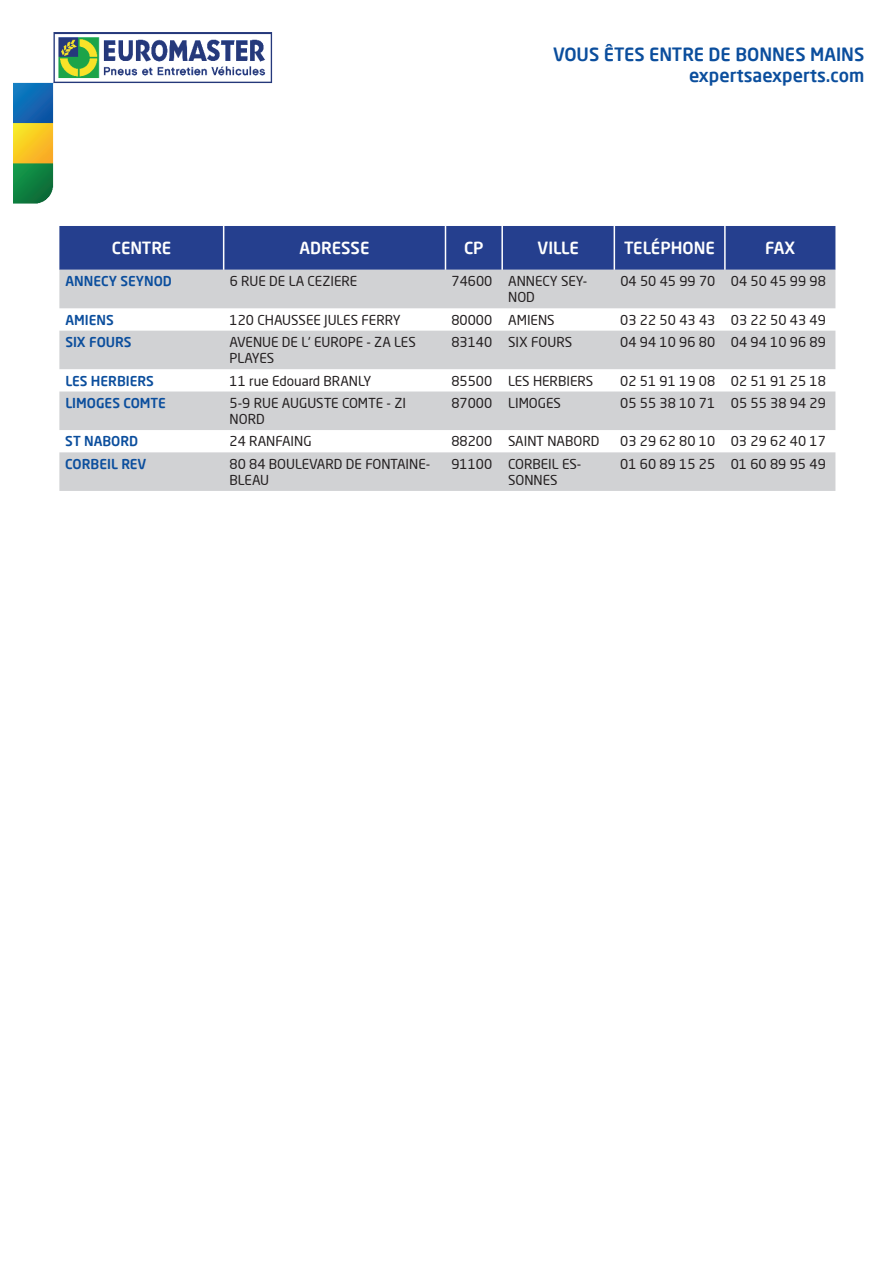
<style>
.page{position:relative;width:893px;height:1263px;background:#fff}
.page>*{position:absolute;margin:0;border:0;box-sizing:border-box;transform-origin:0 0}
.t1{font:500 18px/21.6px "Neo Sans Pro";color:#0b4e9d;text-align:right}
.t2{font:500 16.5px "Neo Sans Pro";color:#fff}
.t3{font:13.5px/16.2px "Neo Sans Pro";color:#231f20}
.t4{font:500 13.5px "Neo Sans Pro";color:#0b4e9d}
</style>
<div class="page">
<img style="left:14px;top:33px;width:259px;height:171px">
<div style="left:59px;top:226px;width:776px;height:44px;background:#253f8e"></div>
<svg style="left:59px;top:270px;width:776px;height:221px;fill:#d1d2d4"></svg>
<hr style="left:223px;top:226px;width:1px;height:44px;background:#fff">
<hr style="left:445px;top:226px;width:1px;height:44px;background:#fff">
<hr style="left:501px;top:226px;width:2px;height:44px;background:#fff">
<hr style="left:614px;top:226px;width:1px;height:44px;background:#fff">
<hr style="left:724px;top:226px;width:2px;height:44px;background:#fff">
<h1 class="t1" style="left:553px;top:43px;width:313px">VOUS ÊTES ENTRE DE BONNES MAINS expertsaexperts.com</h1>
<p class="t2" style="left:112px;top:238px;width:61px">CENTRE</p>
<p class="t2" style="left:300px;top:238px;width:71px">ADRESSE</p>
<p class="t2" style="left:464px;top:238px;width:21px">CP</p>
<p class="t2" style="left:538px;top:238px;width:43px">VILLE</p>
<p class="t2" style="left:624px;top:238px;width:92px">TELÉPHONE</p>
<p class="t2" style="left:765px;top:238px;width:31px">FAX</p>
<p class="t4" style="left:65px;top:273px;width:108px">ANNECY SEYNOD</p>
<p class="t3" style="left:230px;top:273px;width:129px">6 RUE DE LA CEZIERE</p>
<p class="t3" style="left:451px;top:273px;width:137px;text-align:center">74600 ANNECY SEY-<br>NOD</p>
<p class="t3" style="left:620px;top:273px;width:207px">04 50 45 99 70 04 50 45 99 98</p>
<p class="t4" style="left:65px;top:311px;width:50px">AMIENS</p>
<p class="t3" style="left:230px;top:311px;width:172px">120 CHAUSSEE JULES FERRY</p>
<p class="t3" style="left:451px;top:311px;width:105px">80000 AMIENS</p>
<p class="t3" style="left:620px;top:311px;width:207px">03 22 50 43 43 03 22 50 43 49</p>
<p class="t4" style="left:65px;top:333px;width:68px">SIX FOURS</p>
<p class="t3" style="left:230px;top:334px;width:188px">AVENUE DE L' EUROPE - ZA LES<br>PLAYES</p>
<p class="t3" style="left:451px;top:334px;width:122px">83140 SIX FOURS</p>
<p class="t3" style="left:620px;top:334px;width:207px">04 94 10 96 80 04 94 10 96 89</p>
<p class="t4" style="left:65px;top:372px;width:90px">LES HERBIERS</p>
<p class="t3" style="left:230px;top:372px;width:143px">11 rue Edouard BRANLY</p>
<p class="t3" style="left:451px;top:372px;width:143px">85500 LES HERBIERS</p>
<p class="t3" style="left:620px;top:372px;width:207px">02 51 91 19 08 02 51 91 25 18</p>
<p class="t4" style="left:65px;top:394px;width:102px">LIMOGES COMTE</p>
<p class="t3" style="left:230px;top:395px;width:178px">5-9 RUE AUGUSTE COMTE - ZI<br>NORD</p>
<p class="t3" style="left:451px;top:395px;width:111px">87000 LIMOGES</p>
<p class="t3" style="left:620px;top:395px;width:207px">05 55 38 10 71 05 55 38 94 29</p>
<p class="t4" style="left:65px;top:433px;width:74px">ST NABORD</p>
<p class="t3" style="left:230px;top:433px;width:84px">24 RANFAING</p>
<p class="t3" style="left:451px;top:433px;width:150px">88200 SAINT NABORD</p>
<p class="t3" style="left:620px;top:433px;width:207px">03 29 62 80 10 03 29 62 40 17</p>
<p class="t4" style="left:65px;top:455px;width:83px">CORBEIL REV</p>
<p class="t3" style="left:230px;top:455px;width:202px">80 84 BOULEVARD DE FONTAINE-<br>BLEAU</p>
<p class="t3" style="left:508px;top:455px;width:75px;text-indent:-57px">91100 CORBEIL ES-<br>SONNES</p>
<p class="t3" style="left:620px;top:455px;width:207px">01 60 89 15 25 01 60 89 95 49</p>
</div>
